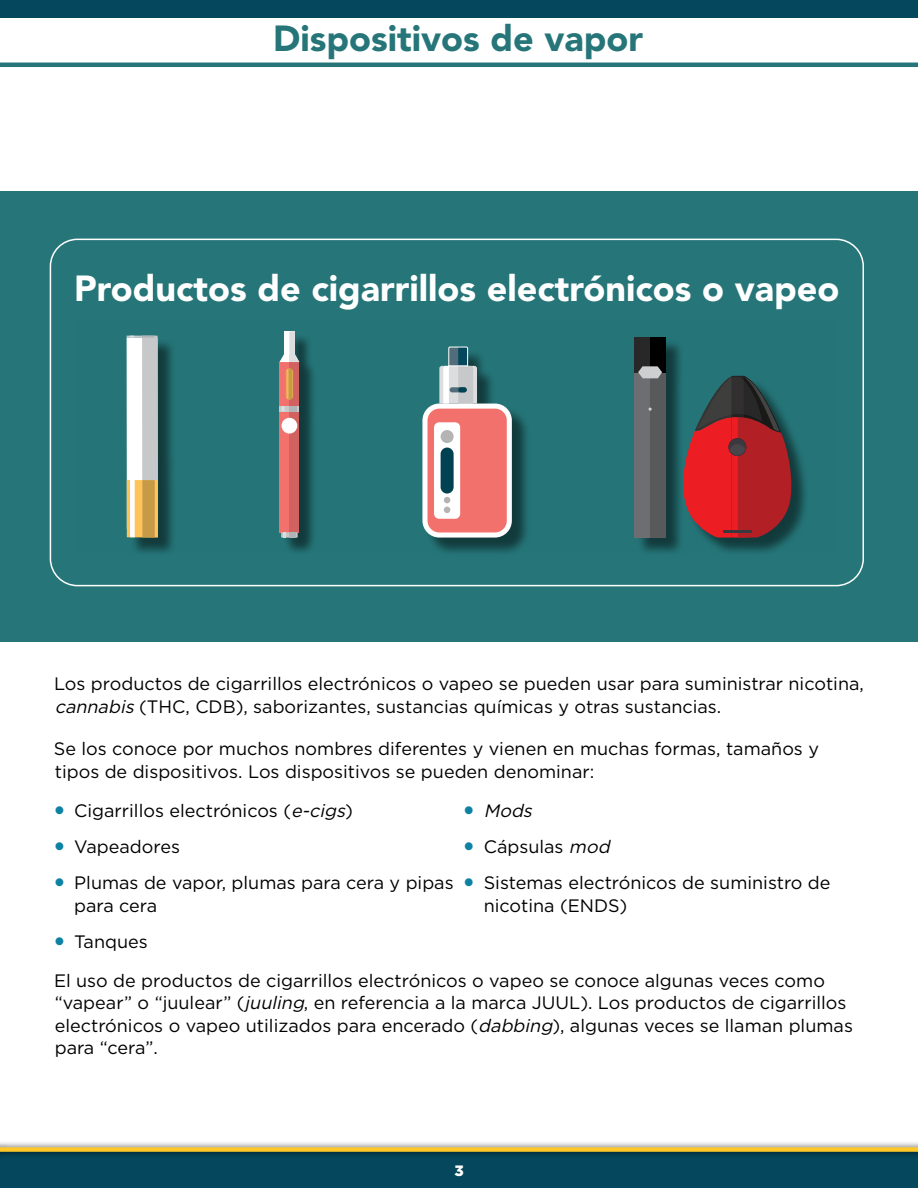
<style>
.page{position:relative;width:918px;height:1188px;background:#fff}
.page>*{position:absolute;margin:0;border:0;box-sizing:border-box;transform-origin:0 0}
.H3_types{font:900 36px "Avenir LT Std";color:#fff}
.H2_PageHeading{font:900 36px "Avenir LT Std";color:#267679}
.t1{font:18px/22.5px "Gotham";color:#000}
.t2{font:italic 18px "Gotham";color:#000}
.t3{font:900 15px "Gotham";color:#fff}
.s1{font-style:italic}
.s2{font-family:"Arial Unicode MS";color:#0e82a4}
.s3{font-family:"Arial Unicode MS";font-style:normal;color:#0e82a4}
</style>
<div class="page">
<div style="left:0;top:1151px;width:918px;height:37px;background:#05475c"></div>
<div style="left:0;top:1140px;width:918px;height:19px;background:#000;opacity:.75"></div>
<div style="left:0;top:1147px;width:918px;height:5px;background:#ffc828"></div>
<div style="left:0;top:191px;width:918px;height:451px;background:#267679"></div>
<div style="left:50px;top:239px;width:814px;height:347px;border:2px solid #fff;border-radius:27px"></div>
<hr style="left:0;top:63px;width:918px;height:4px;background:#267679">
<div style="left:0;top:0;width:918px;height:17px;background:#05475c"></div>
<div style="left:128px;top:337px;width:49px;height:219px;background:#000;opacity:.5"></div>
<div style="left:127px;top:337px;width:31px;height:192px;background:#fff"></div>
<div style="left:142px;top:337px;width:16px;height:192px;background:#c7c8ca"></div>
<div style="left:127px;top:480px;width:31px;height:58px;background:#fec45a"></div>
<div style="left:142px;top:480px;width:13px;height:58px;background:#c69a47"></div>
<div style="left:130px;top:480px;width:5px;height:57px;background:#fff"></div>
<hr style="left:127px;top:336px;width:31px;height:1px;background:#c7c8ca">
<svg style="left:142px;top:336px;width:12px;height:1px"></svg>
<div style="left:636px;top:339px;width:50px;height:218px;background:#000;opacity:.5"></div>
<div style="left:634px;top:337px;width:32px;height:201px;background:#6d6e71"></div>
<div style="left:634px;top:337px;width:32px;height:35px;background:#292829"></div>
<div style="left:650px;top:372px;width:16px;height:166px;background:#58595b"></div>
<div style="left:650px;top:337px;width:16px;height:35px;background:#000"></div>
<svg style="left:638px;top:366px;width:24px;height:12px"></svg>
<div style="left:685px;top:378px;width:125px;height:179px;background:#000;opacity:.5"></div>
<svg style="left:669px;top:376px;width:128px;height:162px"></svg>
<svg style="left:728px;top:438px;width:18px;height:18px"></svg>
<div style="left:729px;top:439px;width:17px;height:17px;background:#3a3940;border-radius:50%"></div>
<hr style="left:724px;top:530px;width:28px;height:3px;background:#3a3940">
<div style="left:730px;top:444px;width:15px;height:11px;background:#48454b;border-radius:50%"></div>
<div style="left:424px;top:349px;width:107px;height:207px;background:#000;opacity:.5"></div>
<svg style="left:422px;top:347px;width:90px;height:191px"></svg>
<div style="left:281px;top:333px;width:36px;height:223px;background:#000;opacity:.5"></div>
<div style="left:284px;top:331px;width:11px;height:31px;background:#fff"></div>
<div style="left:280px;top:411px;width:19px;height:121px;background:#f3716d"></div>
<div style="left:280px;top:362px;width:19px;height:44px;background:#f3716d"></div>
<div style="left:289px;top:362px;width:10px;height:44px;background:#d2625f"></div>
<div style="left:289px;top:411px;width:10px;height:121px;background:#d2625f"></div>
<div style="left:282px;top:418px;width:15px;height:16px;background:#fff;border-radius:50%"></div>
<svg style="left:281px;top:532px;width:17px;height:6px"></svg>
<div style="left:289px;top:532px;width:7px;height:6px;background:#b1b4b6"></div>
<svg style="left:283px;top:532px;width:2px;height:6px"></svg>
<div style="left:280px;top:406px;width:19px;height:5px;background:#c7c8ca"></div>
<div style="left:289px;top:406px;width:8px;height:5px;background:#b1b4b6"></div>
<svg style="left:282px;top:406px;width:3px;height:5px"></svg>
<svg style="left:286px;top:368px;width:7px;height:32px"></svg>
<hr style="left:289px;top:368px;width:3px;height:32px;background:#c69a47">
<div style="left:289px;top:331px;width:6px;height:31px;background:#dcddde"></div>
<svg style="left:280px;top:354px;width:19px;height:8px"></svg>
<h2 class="H2_PageHeading" style="left:273px;top:17px;width:371px">Dispositivos de vapor</h2>
<h3 class="H3_types" style="left:74px;top:266px;width:767px">Productos de cigarrillos electrónicos o vapeo</h3>
<p class="t1" style="left:54px;top:672px;width:811px">Los productos de cigarrillos electrónicos o vapeo se pueden usar para suministrar nicotina, <span class="s1">cannabis</span> (THC, CDB), saborizantes, sustancias químicas y otras sustancias.</p>
<p class="t1" style="left:54px;top:737px;width:767px">Se los conoce por muchos nombres diferentes y vienen en muchas formas, tamaños y tipos de dispositivos. Los dispositivos se pueden denominar:</p>
<p class="t1" style="left:54px;top:799px;width:300px"><span class="s2">●</span> Cigarrillos electrónicos (<span class="s1">e-cigs</span>)</p>
<p class="t1" style="left:54px;top:835px;width:128px"><span class="s2">●</span> Vapeadores</p>
<p class="t1" style="left:74px;top:871px;width:381px;text-indent:-20px"><span class="s2">●</span> Plumas de vapor, plumas para cera y pipas para cera</p>
<p class="t1" style="left:54px;top:930px;width:95px"><span class="s2">●</span> Tanques</p>
<p class="t2" style="left:464px;top:799px;width:75px"><span class="s3">●</span> Mods</p>
<p class="t1" style="left:464px;top:835px;width:152px"><span class="s2">●</span> Cápsulas <span class="s1">mod</span></p>
<p class="t1" style="left:484px;top:871px;width:348px;text-indent:-20px"><span class="s2">●</span> Sistemas electrónicos de suministro de nicotina (ENDS)</p>
<p class="t1" style="left:54px;top:969px;width:800px">El uso de productos de cigarrillos electrónicos o vapeo se conoce algunas veces como “vapear” o “juulear” (<span class="s1">juuling</span>, en referencia a la marca JUUL). Los productos de cigarrillos electrónicos o vapeo utilizados para encerado (<span class="s1">dabbing</span>), algunas veces se llaman plumas para “cera”.</p>
<p class="t3" style="left:454px;top:1160px;width:11px">3</p>
</div>
